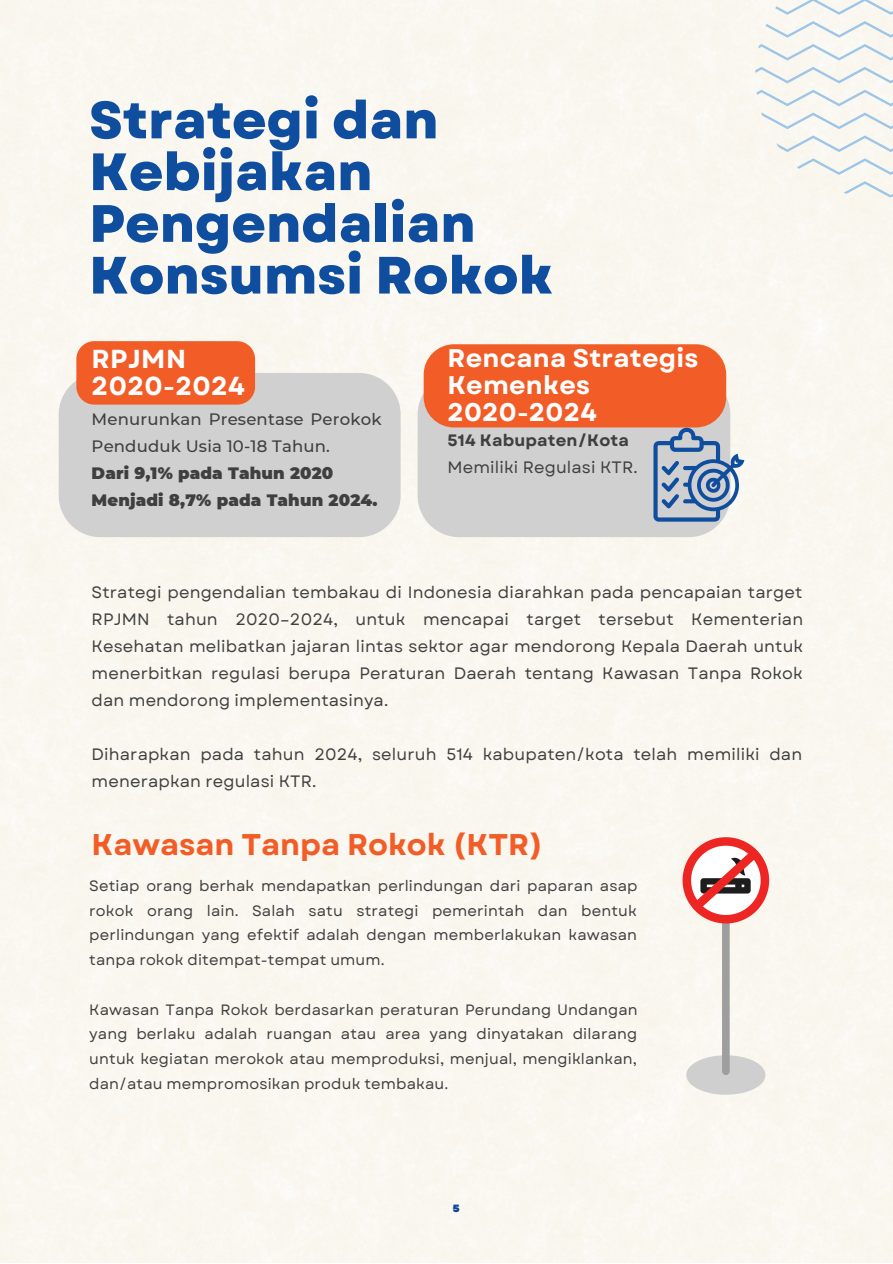
<style>
.page{position:relative;width:893px;height:1264px;background:#fff}
.page>*{position:absolute;margin:0;border:0;box-sizing:border-box;transform-origin:0 0}
.t1{font:800 52.35px/51.8px "Garet";color:#0f4d9f}
.t2{font:700 29.85px "Garet";color:#f25d27}
.t3{font:700 25.95px/27px "Garet";letter-spacing:.015em;color:#fff}
.t4{font:700 25.5px/27px "Garet";letter-spacing:.01em;color:#fff}
.t5{font:16.5px/27px "Garet";letter-spacing:.01em;color:#3f3f3f;text-align:justify}
.t6{font:500 16.5px/27px "Montserrat";letter-spacing:.01em;color:#3f3f3f}
.t7{font:900 16.5px/27px "Montserrat";letter-spacing:.01em;color:#3f3f3f}
.t8{font:700 16.5px "Garet";letter-spacing:.01em;color:#3f3f3f}
.t9{font:15px/24.8px "Garet";letter-spacing:.01em;color:#3f3f3f;text-align:justify}
.t10{font:900 10.5px "Garet";color:#0e4799}
</style>
<div class="page">
<div style="left:59px;top:373px;width:341px;height:164px;background:#d0d0d0"></div>
<div style="left:417px;top:373px;width:313px;height:164px;background:#d0d0d0"></div>
<div style="left:76px;top:341px;width:179px;height:63px;background:#f25d27"></div>
<div style="left:423px;top:344px;width:303px;height:83px;background:#f25d27;border-radius:30px"></div>
<svg style="left:653px;top:427px;width:91px;height:94px;background:#98abc3"></svg>
<svg style="left:686px;top:1055px;width:79px;height:39px;background:#d7d7d5"></svg>
<div style="left:722px;top:909px;width:7px;height:165px;background:#9e9e9e;border-radius:4px"></div>
<svg style="left:682px;top:837px;width:87px;height:86px"></svg>
<svg style="left:756px;top:90px;width:136px;height:16px"></svg>
<svg style="left:796px;top:158px;width:96px;height:17px"></svg>
<svg style="left:843px;top:181px;width:49px;height:16px"></svg>
<svg style="left:755px;top:67px;width:137px;height:16px"></svg>
<svg style="left:776px;top:135px;width:116px;height:17px"></svg>
<svg style="left:775px;top:0;width:117px;height:15px"></svg>
<svg style="left:765px;top:21px;width:127px;height:17px"></svg>
<svg style="left:758px;top:44px;width:134px;height:17px"></svg>
<svg style="left:761px;top:112px;width:131px;height:17px"></svg>
<h1 class="t1" style="left:89px;top:94px;width:465px">Strategi dan<br>Kebijakan<br>Pengendalian<br>Konsumsi Rokok</h1>
<h3 class="t3" style="left:92px;top:346px;width:155px">RPJMN<br>2020-2024</h3>
<p class="t6" style="left:92px;top:406px;width:291px">Menurunkan Presentase Perokok<br>Penduduk Usia 10-18 Tahun.</p>
<p class="t7" style="left:92px;top:460px;width:287px">Dari 9,1% pada Tahun 2020<br>Menjadi 8,7% pada Tahun 2024.</p>
<h3 class="t4" style="left:447px;top:345px;width:252px">Rencana Strategis<br>Kemenkes<br>2020-2024</h3>
<p class="t8" style="left:447px;top:428px;width:183px">514 Kabupaten/Kota</p>
<p class="t5" style="left:447px;top:454px;width:192px">Memiliki Regulasi KTR.</p>
<p class="t5" style="left:92px;top:579px;width:713px">Strategi pengendalian tembakau di Indonesia diarahkan pada pencapaian target RPJMN tahun 2020–2024, untuk mencapai target tersebut Kementerian Kesehatan melibatkan jajaran lintas sektor agar mendorong Kepala Daerah untuk menerbitkan regulasi berupa Peraturan Daerah tentang Kawasan Tanpa Rokok dan mendorong implementasinya.</p>
<p class="t5" style="left:92px;top:741px;width:712px">Diharapkan pada tahun 2024, seluruh 514 kabupaten/kota telah memiliki dan menerapkan regulasi KTR.</p>
<h2 class="t2" style="left:92px;top:822px;width:453px">Kawasan Tanpa Rokok (KTR)</h2>
<p class="t9" style="left:89px;top:873px;width:549px">Setiap orang berhak mendapatkan perlindungan dari paparan asap rokok orang lain. Salah satu strategi pemerintah dan bentuk perlindungan yang efektif adalah dengan memberlakukan kawasan tanpa rokok ditempat-tempat umum.</p>
<p class="t9" style="left:89px;top:997px;width:550px">Kawasan Tanpa Rokok berdasarkan peraturan Perundang Undangan yang berlaku adalah ruangan atau area yang dinyatakan dilarang untuk kegiatan merokok atau memproduksi, menjual, mengiklankan, dan/atau mempromosikan produk tembakau.</p>
<p class="t10" style="left:452px;top:1200px;width:8px">5</p>
</div>
